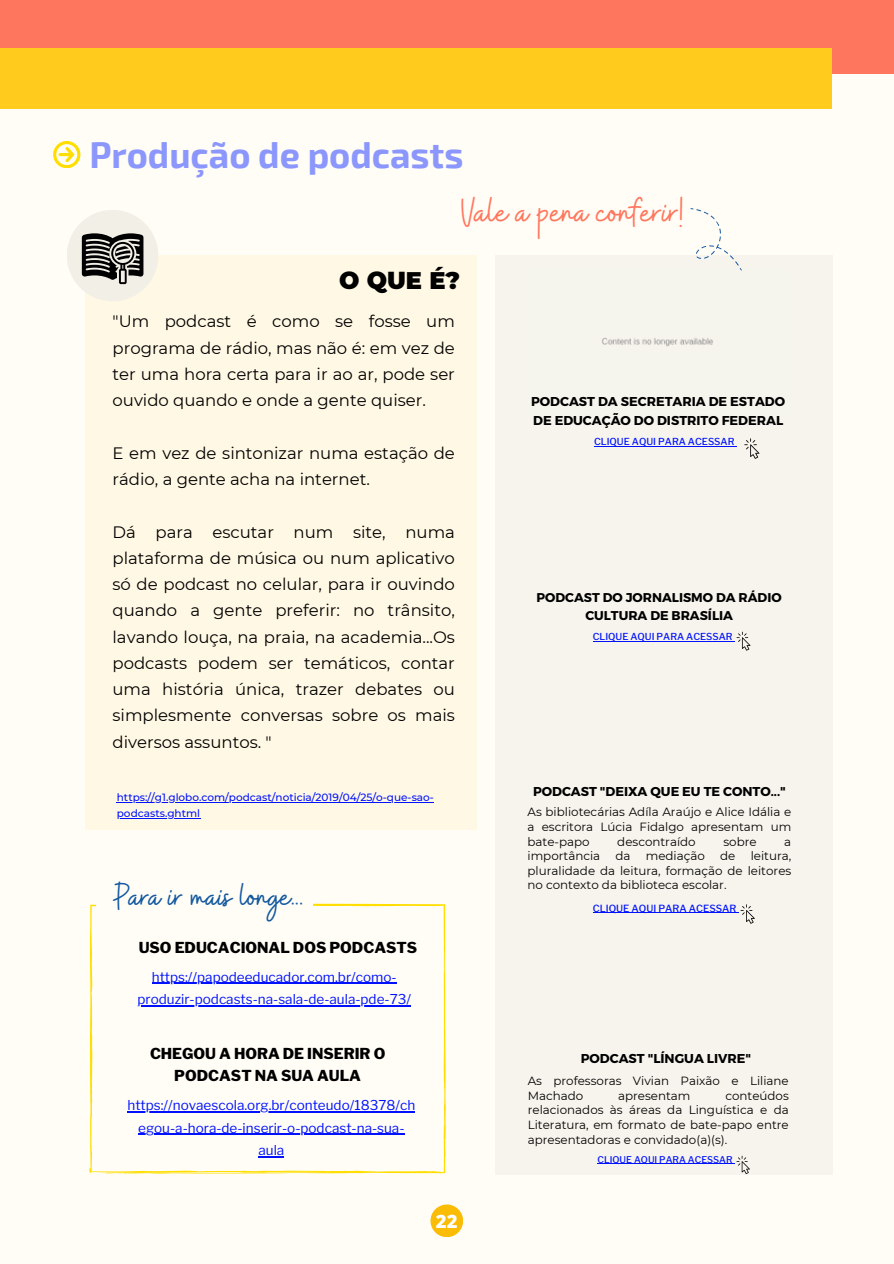
<style>
.page{position:relative;width:894px;height:1264px;background:#fff}
.page>*{position:absolute;margin:0;border:0;box-sizing:border-box;transform-origin:0 0}
.t1{font:42px "Buffalo";color:#ff765e}
.t2{font:37.65px "Buffalo";color:#1358a0}
.t3{font:700 36px "Exo 2";color:#8b97fd}
.t4{font:900 24px "Montserrat";color:#000}
.t5{font:800 18.45px "Open Sans";color:#fff}
.t6{font:16.5px/26.2px "Montserrat";color:#000;text-align:justify}
.t7{font:800 15px/21.3px "Libre Franklin";color:#000;text-align:center}
.t8{font:13.5px/22.5px "Libre Franklin";color:#0012fd;text-align:center}
.t9{font:700 12.9px/18.8px "Montserrat";color:#000}
.t10{font:700 12.75px/18.3px "Montserrat";color:#000;text-align:center}
.t11{font:11.85px/14.7px "Montserrat";color:#000;text-align:justify}
.t12{font:500 10.5px/16.6px "Montserrat";color:#0012fd}
.t13{font:500 9.75px "Libre Franklin";color:#0012fd}
.t14{font:500 9.6px "Libre Franklin";color:#0012fd}
.t15{font:500 9.3px "Libre Franklin";color:#0012fd}
</style>
<div class="page">
<div style="left:0;top:0;width:893px;height:1263px;background:#fffdf5"></div>
<div style="left:0;top:0;width:893px;height:74px;background:#ff765e"></div>
<div style="left:0;top:48px;width:831px;height:61px;background:#ffcc1d"></div>
<svg style="left:53px;top:141px;width:27px;height:27px"></svg>
<div style="left:495px;top:255px;width:337px;height:919px;background:#f2efe7"></div>
<svg style="left:690px;top:208px;width:49px;height:58px"></svg>
<img style="left:602px;top:268px;width:140px;height:79px">
<svg style="left:89px;top:903px;width:356px;height:271px"></svg>
<svg style="left:744px;top:438px;width:15px;height:21px"></svg>
<hr style="left:594px;top:446px;width:140px;height:1px;background:#0012fd">
<hr style="left:592px;top:641px;width:140px;height:1px;background:#0012fd">
<svg style="left:732px;top:631px;width:18px;height:19px"></svg>
<hr style="left:592px;top:912px;width:144px;height:1px;background:#0012fd">
<svg style="left:736px;top:904px;width:18px;height:19px"></svg>
<div style="left:85px;top:255px;width:391px;height:575px;background:#fff8e4"></div>
<div style="left:67px;top:210px;width:91px;height:91px;background:#f2efe7;border-radius:50%"></div>
<svg style="left:82px;top:233px;width:61px;height:51px"></svg>
<div style="left:96px;top:869px;width:216px;height:60px;background:#fffdf5"></div>
<hr style="left:597px;top:1163px;width:135px;height:1px;background:#0012fd">
<svg style="left:732px;top:1155px;width:17px;height:18px"></svg>
<hr style="left:152px;top:982px;width:244px;height:1px;background:#0012fd">
<hr style="left:137px;top:1005px;width:274px;height:1px;background:#0012fd">
<hr style="left:127px;top:1111px;width:288px;height:1px;background:#0012fd">
<hr style="left:138px;top:1133px;width:266px;height:1px;background:#0012fd">
<svg style="left:258px;top:1156px;width:26px;height:1px"></svg>
<div style="left:430px;top:1204px;width:33px;height:33px;background:#fbbc05;border-radius:50%"></div>
<hr style="left:117px;top:801px;width:317px;height:1px;background:#0012fd">
<hr style="left:117px;top:818px;width:83px;height:1px;background:#0012fd">
<h3 class="t3" style="left:89px;top:131px;width:375px">Produção de podcasts</h3>
<h1 class="t1" style="left:461px;top:185px;width:223px">Vale a pena conferir!</h1>
<h3 class="t4" style="left:339px;top:265px;width:122px">O QUE É?</h3>
<p class="t6" style="left:112px;top:308px;width:344px">"Um podcast é como se fosse um programa de rádio, mas não é: em vez de ter uma hora certa para ir ao ar, pode ser ouvido quando e onde a gente quiser.</p>
<p class="t6" style="left:112px;top:439px;width:344px">E em vez de sintonizar numa estação de rádio, a gente acha na internet.</p>
<p class="t6" style="left:112px;top:518px;width:344px">Dá para escutar num site, numa plataforma de música ou num aplicativo só de podcast no celular, para ir ouvindo quando a gente preferir: no trânsito, lavando louça, na praia, na academia...Os podcasts podem ser temáticos, contar uma história única, trazer debates ou simplesmente conversas sobre os mais diversos assuntos. "</p>
<p class="t12" style="left:117px;top:788px;width:318px">https://g1.globo.com/podcast/noticia/2019/04/25/o-que-sao&shy;podcasts.ghtml</p>
<h2 class="t2" style="left:113px;top:872px;width:191px">Para ir mais longe .</h2>
<p class="t7" style="left:139px;top:937px;width:280px">USO EDUCACIONAL DOS PODCASTS</p>
<p class="t8" style="left:137px;top:965px;width:275px">https://papodeeducador.com.br/como&shy;produzir-podcasts-na-sala-de-aula-pde-73/</p>
<p class="t7" style="left:150px;top:1043px;width:237px">CHEGOU A HORA DE INSERIR O<br>PODCAST NA SUA AULA</p>
<p class="t8" style="left:127px;top:1093px;width:289px">https://novaescola.org.br/conteudo/18378/ch egou-a-hora-de-inserir-o-podcast-na-sua&shy;aula</p>
<p class="t5" style="left:436px;top:1208px;width:23px">22</p>
<p class="t9" style="left:531px;top:392px;width:255px">PODCAST DA SECRETARIA DE ESTADO<br>DE EDUCAÇÃO DO DISTRITO FEDERAL</p>
<p class="t14" style="left:594px;top:436px;width:142px">CLIQUE AQUI PARA ACESSAR</p>
<p class="t10" style="left:536px;top:587px;width:246px">PODCAST DO JORNALISMO DA RÁDIO<br>CULTURA DE BRASÍLIA</p>
<p class="t14" style="left:592px;top:631px;width:141px">CLIQUE AQUI PARA ACESSAR</p>
<p class="t9" style="left:533px;top:781px;width:254px">PODCAST "DEIXA QUE EU TE CONTO..."</p>
<p class="t11" style="left:527px;top:804px;width:265px">As bibliotecárias Adíla Araújo e Alice Idália e a escritora Lúcia Fidalgo apresentam um bate-papo</p>
<p class="t11" style="left:617px;top:833px;width:80px">descontraído</p>
<p class="t11" style="left:723px;top:833px;width:35px">sobre</p>
<p class="t11" style="left:784px;top:833px;width:9px">a</p>
<p class="t11" style="left:527px;top:848px;width:74px">importância</p>
<p class="t11" style="left:615px;top:848px;width:17px">da</p>
<p class="t11" style="left:645px;top:848px;width:61px">mediação</p>
<p class="t11" style="left:720px;top:848px;width:17px">de</p>
<p class="t11" style="left:527px;top:848px;width:265px;text-indent:223px">leitura, pluralidade da leitura, formação de leitores no contexto da biblioteca escolar.</p>
<p class="t13" style="left:592px;top:902px;width:145px">CLIQUE AQUI PARA ACESSAR</p>
<p class="t9" style="left:580px;top:1048px;width:172px">PODCAST "LÍNGUA LIVRE"</p>
<p class="t11" style="left:527px;top:1073px;width:262px">As professoras Vivian Paixão e Liliane<br>Machado</p>
<p class="t11" style="left:527px;top:1087px;width:262px;text-indent:197px">conteúdos relacionados às áreas da Linguística e da Literatura, em formato de bate-papo entre apresentadoras e convidado(a)(s).</p>
<p class="t15" style="left:597px;top:1153px;width:136px">CLIQUE AQUI PARA ACESSAR</p>
<p class="t11" style="left:618px;top:1087px;width:74px">apresentam</p>
</div>
